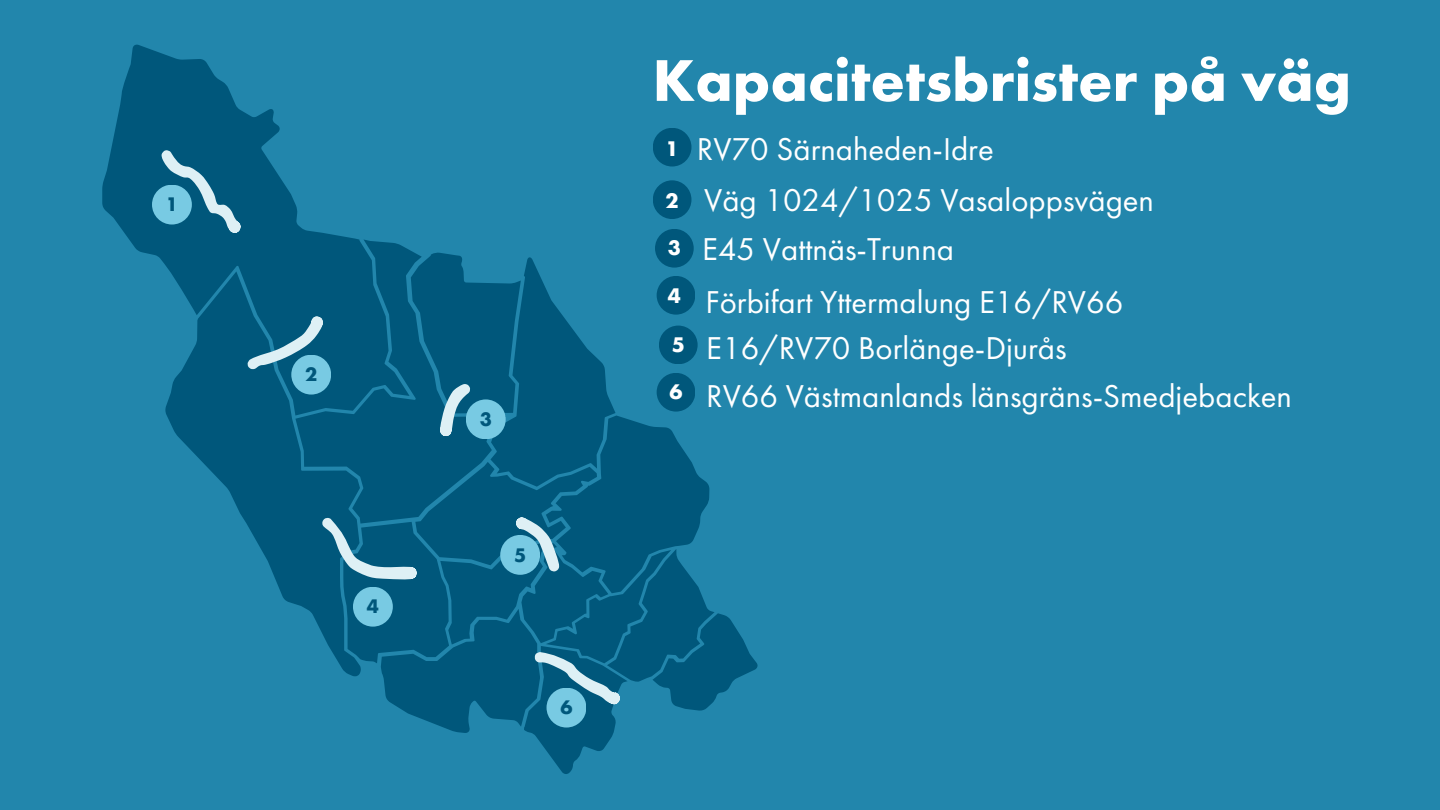
<style>
.page{position:relative;width:1440px;height:810px;background:#2286ac}
.page>*{position:absolute;margin:0;border:0;box-sizing:border-box;transform-origin:0 0}
.t1{font:700 61px "Futura PT Web";color:#fff}
.t2{font:32.8px "Futura PT";color:#fff}
.t3{font:700 21.8px "Futura PT Web";color:#fff}
.t4{font:700 20.3px "Futura PT Web";color:#00577b}
</style>
<div class="page">
<svg style="left:102px;top:45px;width:308px;height:370px;background:#15749a"></svg>
<svg style="left:165px;top:271px;width:82px;height:405px;background:#147398"></svg>
<svg style="left:295px;top:239px;width:211px;height:14px;background:#127095"></svg>
<div style="left:152px;top:185px;width:40px;height:40px;background:#78cae3;border-radius:50%"></div>
<svg style="left:162px;top:150px;width:79px;height:83px;background:#3b84a1"></svg>
<svg style="left:247px;top:253px;width:511px;height:521px;background:#116b8f"></svg>
<div style="left:466px;top:399px;width:40px;height:40px;background:#78cae3;border-radius:50%"></div>
<div style="left:353px;top:587px;width:40px;height:40px;background:#78cae3;border-radius:50%"></div>
<div style="left:500px;top:535px;width:40px;height:40px;background:#78cae3;border-radius:50%"></div>
<div style="left:547px;top:688px;width:39px;height:40px;background:#78cae3;border-radius:50%"></div>
<div style="left:653px;top:128px;width:38px;height:39px;background:#00577b;border-radius:50%"></div>
<div style="left:653px;top:180px;width:38px;height:39px;background:#00577b;border-radius:50%"></div>
<div style="left:655px;top:229px;width:39px;height:39px;background:#00577b;border-radius:50%"></div>
<div style="left:657px;top:276px;width:38px;height:39px;background:#00577b;border-radius:50%"></div>
<div style="left:659px;top:326px;width:39px;height:38px;background:#00577b;border-radius:50%"></div>
<div style="left:657px;top:373px;width:38px;height:39px;background:#00577b;border-radius:50%"></div>
<p class="t4" style="left:166px;top:191px;width:14px">1</p>
<p class="t4" style="left:305px;top:361px;width:14px">2</p>
<h1 class="t4" style="left:367px;top:593px;width:14px">4</h1>
<p class="t4" style="left:480px;top:406px;width:14px">3</p>
<p class="t4" style="left:514px;top:542px;width:14px">5</p>
<p class="t4" style="left:560px;top:694px;width:14px">6</p>
<p class="t1" style="left:653px;top:41px;width:700px">Kapacitetsbrister på väg</p>
<p class="t2" style="left:697px;top:128px;width:298px">RV70 Särnaheden-Idre</p>
<p class="t3" style="left:666px;top:134px;width:15px">1</p>
<p class="t3" style="left:666px;top:187px;width:15px">2</p>
<p class="t2" style="left:704px;top:178px;width:451px">Väg 1024/1025 Vasaloppsvägen</p>
<p class="t2" style="left:702px;top:228px;width:253px">E45 Vattnäs-Trunna</p>
<p class="t3" style="left:668px;top:234px;width:15px">3</p>
<p class="t3" style="left:668px;top:282px;width:15px">4</p>
<p class="t3" style="left:672px;top:331px;width:15px">5</p>
<p class="t3" style="left:669px;top:378px;width:15px">6</p>
<p class="t2" style="left:706px;top:280px;width:419px">Förbifart Yttermalung E16/RV66</p>
<p class="t2" style="left:706px;top:326px;width:362px">E16/RV70 Borlänge-Djurås</p>
<p class="t2" style="left:706px;top:375px;width:587px">RV66 Västmanlands länsgräns-Smedjebacken</p>
</div>
